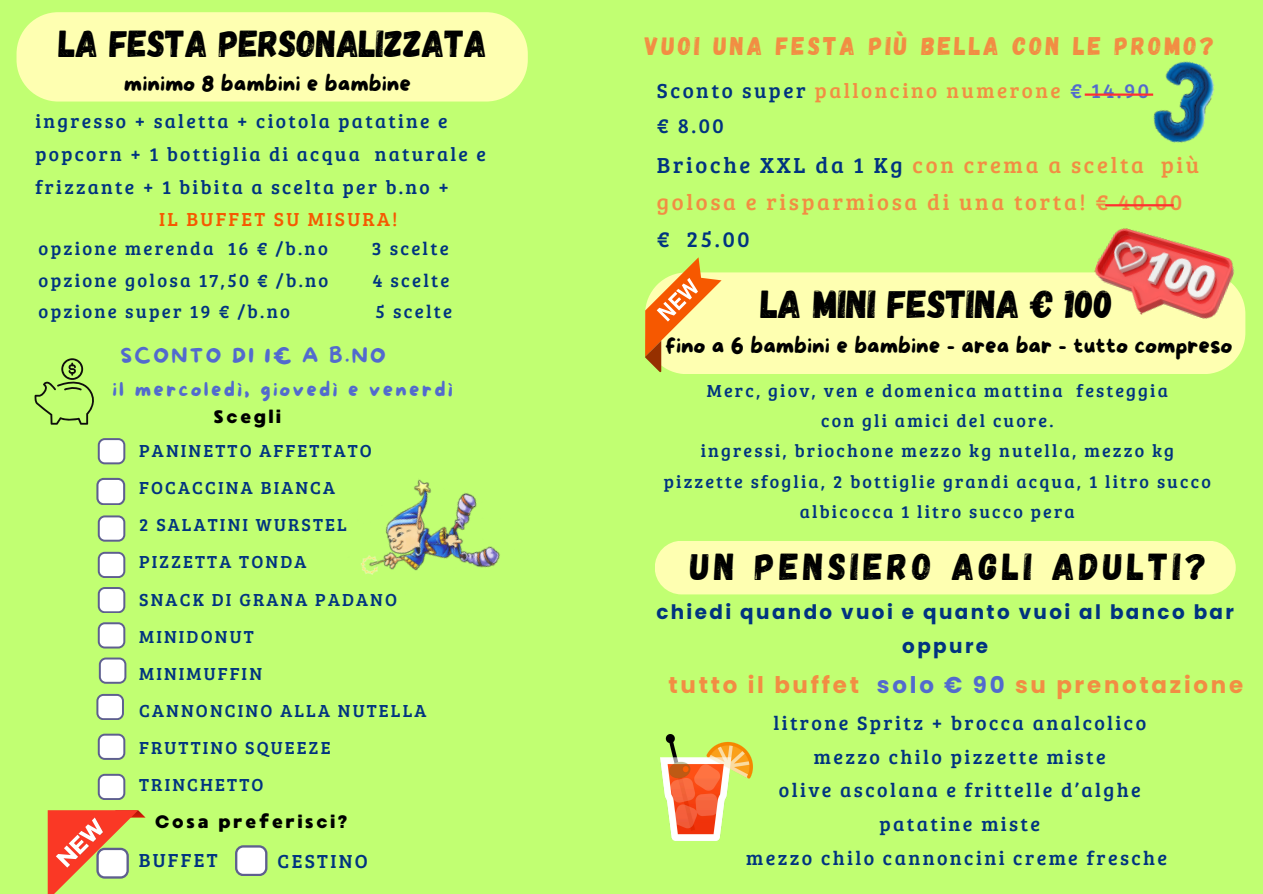
<style>
.page{position:relative;width:1263px;height:894px;background:#fff}
.page>*{position:absolute;margin:0;border:0;box-sizing:border-box;transform-origin:0 0}
.t1{font:39px "Gagalin";color:#000}
.t2{font:37.5px "Gagalin";letter-spacing:.12em;color:#000}
.t3{font:37.5px "Gagalin";color:#000}
.t4{font:25.5px "Gagalin";letter-spacing:.12em;color:#f28d43}
.t5{font:700 22.95px "Poppins";letter-spacing:.12em;color:#f28d43}
.t6{font:22.5px/37.2px "Bree Serif";letter-spacing:.12em;color:#f28d43}
.t7{font:22.5px "More Sugar";color:#000}
.t8{font:21px/34.8px "Bree Serif";letter-spacing:.12em;color:#f28d43}
.t9{font:20.1px/34px "More Sugar";letter-spacing:.12em;color:#526ace}
.t10{font:19.95px/33.8px "Bree Serif";letter-spacing:.12em;color:#003380;text-align:center}
.t11{font:700 19.95px "Poppins";letter-spacing:.12em;color:#003380}
.t12{font:19.5px "Bree Serif";letter-spacing:.12em;color:#003380}
.t13{font:19.5px "Bree Serif";letter-spacing:.12em;color:#f65800}
.t14{font:18.6px "Bree Serif";letter-spacing:.12em;color:#003380}
.t15{font:18px/30.3px "Bree Serif";letter-spacing:.12em;color:#003380;text-align:center}
.t16{font:18px "MADE Waffle Soft";letter-spacing:.12em;color:#000}
.s1{color:#003380}
.s2{color:#526ace}
</style>
<div class="page">
<div style="left:0;top:0;width:1263px;height:893px;background:#c1ff72"></div>
<img style="left:360px;top:479px;width:140px;height:96px">
<img style="left:1153px;top:61px;width:62px;height:82px">
<svg style="left:98px;top:438px;width:27px;height:26px"></svg>
<svg style="left:98px;top:515px;width:27px;height:26px"></svg>
<svg style="left:98px;top:551px;width:27px;height:26px"></svg>
<svg style="left:98px;top:773px;width:27px;height:26px"></svg>
<svg style="left:98px;top:733px;width:27px;height:26px"></svg>
<svg style="left:96px;top:693px;width:28px;height:26px"></svg>
<svg style="left:99px;top:657px;width:27px;height:26px"></svg>
<svg style="left:98px;top:622px;width:27px;height:26px"></svg>
<svg style="left:98px;top:587px;width:27px;height:25px"></svg>
<svg style="left:96px;top:477px;width:29px;height:27px"></svg>
<hr style="left:1085px;top:93px;width:68px;height:3px;background:#ff3131">
<svg style="left:34px;top:358px;width:60px;height:66px"></svg>
<svg style="left:235px;top:845px;width:32px;height:30px"></svg>
<hr style="left:1105px;top:204px;width:69px;height:2px;background:#ff3131">
<div style="left:655px;top:540px;width:581px;height:54px;background:#feffb1;border-radius:27px"></div>
<div style="left:17px;top:12px;width:511px;height:89px;background:#feffb1"></div>
<div style="left:660px;top:272px;width:585px;height:102px;background:#feffb1"></div>
<img style="left:1086px;top:228px;width:152px;height:110px">
<svg style="left:645px;top:257px;width:77px;height:115px"></svg>
<svg style="left:48px;top:810px;width:98px;height:83px"></svg>
<img style="left:661px;top:734px;width:92px;height:105px">
<p class="t3" style="left:59px;top:19px;width:430px">LA FESTA PERSONALIZZATA</p>
<p class="t7" style="left:124px;top:71px;width:288px">minimo 8 bambini e bambine</p>
<h3 class="t12" style="left:35px;top:107px;width:414px">ingresso + saletta + ciotola patatine e</h3>
<h3 class="t12" style="left:35px;top:140px;width:452px">popcorn + 1 bottiglia di acqua naturale e</h3>
<h3 class="t12" style="left:35px;top:173px;width:415px">frizzante + 1 bibita a scelta per b.no +</h3>
<h3 class="t13" style="left:159px;top:205px;width:240px">IL BUFFET SU MISURA!</h3>
<p class="t14" style="left:39px;top:235px;width:291px">opzione merenda 16 € /b.no</p>
<p class="t14" style="left:372px;top:235px;width:78px">3 scelte</p>
<p class="t14" style="left:39px;top:267px;width:291px">opzione golosa 17,50 € /b.no</p>
<p class="t14" style="left:372px;top:267px;width:79px">4 scelte</p>
<p class="t14" style="left:39px;top:298px;width:253px">opzione super 19 € /b.no</p>
<p class="t14" style="left:376px;top:298px;width:78px">5 scelte</p>
<p class="t9" style="left:112px;top:339px;width:342px;text-indent:8px">SCONTO DI 1€ A B.NO<br>il mercoledì, giovedì e venerdì</p>
<p class="t16" style="left:214px;top:405px;width:69px">Scegli</p>
<h6 class="t15" style="left:139px;top:434px;width:234px">PANINETTO AFFETTATO</h6>
<p class="t15" style="left:139px;top:471px;width:198px">FOCACCINA BIANCA</p>
<p class="t15" style="left:139px;top:509px;width:209px">2 SALATINI WURSTEL</p>
<p class="t15" style="left:139px;top:546px;width:169px">PIZZETTA TONDA</p>
<p class="t15" style="left:139px;top:583px;width:259px">SNACK DI GRANA PADANO</p>
<p class="t15" style="left:139px;top:620px;width:116px">MINIDONUT</p>
<p class="t15" style="left:139px;top:657px;width:124px">MINIMUFFIN</p>
<p class="t15" style="left:139px;top:694px;width:289px">CANNONCINO ALLA NUTELLA</p>
<p class="t15" style="left:139px;top:731px;width:193px">FRUTTINO SQUEEZE</p>
<p class="t15" style="left:139px;top:768px;width:126px">TRINCHETTO</p>
<p class="t16" style="left:155px;top:810px;width:194px">Cosa preferisci?</p>
<p class="t12" style="left:139px;top:845px;width:80px">BUFFET</p>
<p class="t12" style="left:278px;top:846px;width:92px">CESTINO</p>
<p class="t4" style="left:645px;top:29px;width:571px">VUOI UNA FESTA PIÙ BELLA CON LE PROMO?</p>
<h6 class="t8" style="left:657px;top:72px;width:494px"><span class="s1">Sconto super</span> palloncino numerone <span class="s2">€ 14.90 </span><span class="s1">€ 8.00</span></h6>
<h6 class="t6" style="left:657px;top:145px;width:544px"><span class="s1">Brioche XXL da 1 Kg</span> con crema a scelta più golosa e risparmiosa di una torta! € 40.00 <span class="s1">€ 25.00</span></h6>
<p class="t1" style="left:761px;top:278px;width:354px">LA MINI FESTINA € 100</p>
<p class="t7" style="left:665px;top:333px;width:569px">fino a 6 bambini e bambine - area bar - tutto compreso</p>
<p class="t15" style="left:707px;top:374px;width:463px">Merc, giov, ven e domenica mattina festeggia</p>
<p class="t15" style="left:821px;top:404px;width:234px">con gli amici del cuore.</p>
<p class="t15" style="left:664px;top:435px;width:548px">ingressi, briochone mezzo kg nutella, mezzo kg pizzette sfoglia, 2 bottiglie grandi acqua, 1 litro succo albicocca 1 litro succo pera</p>
<p class="t2" style="left:690px;top:542px;width:518px">UN PENSIERO AGLI ADULTI?</p>
<p class="t11" style="left:656px;top:597px;width:579px">chiedi quando vuoi e quanto vuoi al banco bar</p>
<p class="t11" style="left:902px;top:631px;width:87px">oppure</p>
<p class="t5" style="left:668px;top:668px;width:576px">tutto il buffet <span class="s2">solo € 90</span> su prenotazione</p>
<p class="t10" style="left:746px;top:704px;width:423px">litrone Spritz + brocca analcolico mezzo chilo pizzette miste<br>olive ascolana e frittelle d’alghe patatine miste<br>mezzo chilo cannoncini creme fresche</p>
</div>
